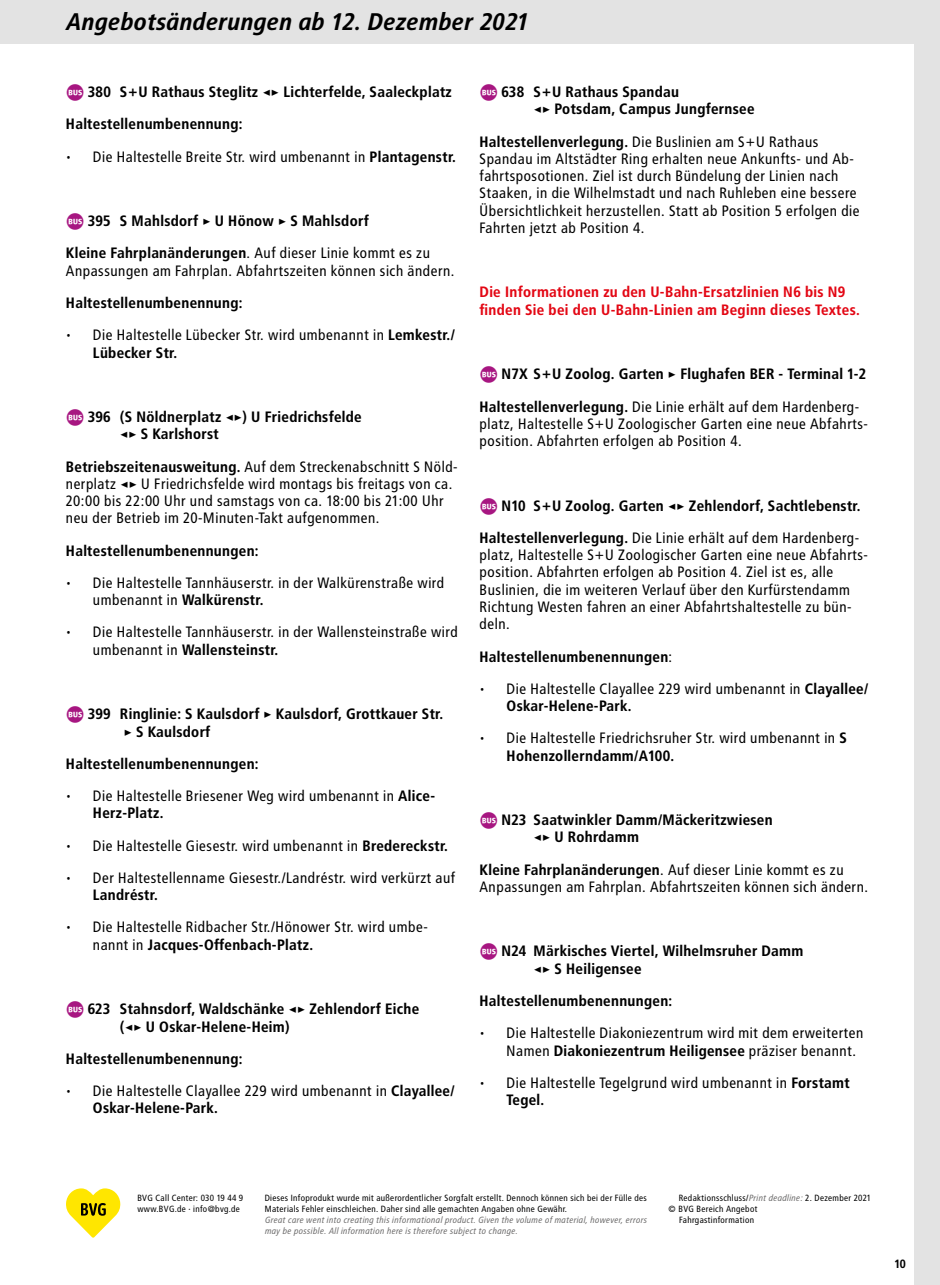
<style>
.page{position:relative;width:940px;height:1285px;background:#fff}
.page>*{position:absolute;margin:0;border:0;box-sizing:border-box;transform-origin:0 0}
.t1{font:24px "Transit Print OT Bld Ita";color:#000}
.t2{font:15px/17.2px "Transit Print OT";color:#000}
.t3{font:15px/17.2px "Transit Print OT Bld";color:#000}
.t4{font:15px/17.2px "Transit Print OT Bld";color:#e30613}
.t5{font:12px "Transit Print OT Bld";color:#000}
.t6{font:9px/10.8px "Transit Print OT";color:#000}
.t7{font:italic 9px/10.8px "Transit Print OT";color:#706f6f}
.s1{font-family:"Transit Fpla";color:#a71681}
.s2{font-family:"Transit Print OT Bld"}
.s3{font-family:"Transit Print OT"}
.s4{font-style:italic;color:#706f6f}
</style>
<div class="page">
<div style="left:0;top:0;width:940px;height:44px;background:#e3e3e3"></div>
<div style="left:914px;top:0;width:26px;height:1284px;background:#e3e3e3"></div>
<svg style="left:66px;top:1188px;width:54px;height:49px"></svg>
<h1 class="t1" style="left:66px;top:7px;width:464px">Angebotsänderungen ab 12. Dezember 2021</h1>
<p class="t3" style="left:66px;top:76px;width:388px;line-height:32.2px;text-indent:9px"><span class="s1">b</span>380 S+U Rathaus Steglitz ◂▸ Lichterfelde, Saaleckplatz<br>Haltestellenumbenennung:</p>
<p class="t2" style="left:66px;top:148px;width:392px">• Die Haltestelle Breite Str. wird umbenannt in <span class="s2">Plantagenstr.</span></p>
<p class="t3" style="left:66px;top:205px;width:366px;line-height:32.2px;text-indent:9px"><span class="s1">b</span>395 S Mahlsdorf ▸ U Hönow ▸ S Mahlsdorf<br>Kleine Fahrplanänderungen<span class="s3">. Auf dieser Linie kommt es zu</span></p>
<p class="t2" style="left:66px;top:262px;width:391px">Anpassungen am Fahrplan. Abfahrtszeiten können sich ändern.</p>
<p class="t3" style="left:66px;top:294px;width:178px">Haltestellenumbenennung:</p>
<p class="t2" style="left:66px;top:326px;width:391px">• Die Haltestelle Lübecker Str. wird umbenannt in <span class="s2">Lemkestr./</span></p>
<p class="t3" style="left:93px;top:343px;width:86px">Lübecker Str.</p>
<p class="t3" style="left:120px;top:408px;width:244px;text-indent:-45px"><span class="s1">b</span>396 (S Nöldnerplatz ◂▸) U Friedrichsfelde ◂▸ S Karlshorst</p>
<p class="t2" style="left:66px;top:457px;width:394px"><span class="s2">Betriebszeitenausweitung.</span> Auf dem Streckenabschnitt S Nöld&shy;nerplatz <span class="s2">◂▸</span> U Friedrichsfelde wird montags bis freitags von ca.<br>20:00 bis 22:00 Uhr und samstags von ca. 18:00 bis 21:00 Uhr neu der Betrieb im 20-Minuten-Takt aufgenommen.</p>
<p class="t3" style="left:66px;top:541px;width:195px">Haltestellenumbenennungen:</p>
<p class="t2" style="left:66px;top:574px;width:380px">• Die Haltestelle Tannhäuserstr. in der Walkürenstraße wird</p>
<p class="t3" style="left:93px;top:591px;width:172px"><span class="s3">umbenannt in</span> Walkürenstr.</p>
<p class="t2" style="left:66px;top:623px;width:394px">• Die Haltestelle Tannhäuserstr. in der Wallensteinstraße wird</p>
<p class="t3" style="left:93px;top:640px;width:187px"><span class="s3">umbenannt in</span> Wallensteinstr.</p>
<p class="t3" style="left:124px;top:705px;width:321px;text-indent:-49px"><span class="s1">b</span>399 Ringlinie: S Kaulsdorf ▸ Kaulsdorf, Grottkauer Str. ▸ S Kaulsdorf</p>
<p class="t3" style="left:66px;top:754px;width:195px">Haltestellenumbenennungen:</p>
<p class="t2" style="left:66px;top:787px;width:371px">• Die Haltestelle Briesener Weg wird umbenannt in <span class="s2">Alice-</span></p>
<p class="t3" style="left:93px;top:804px;width:72px">Herz-Platz.</p>
<p class="t2" style="left:66px;top:836px;width:384px">• Die Haltestelle Giesestr. wird umbenannt in <span class="s2">Bredereckstr.</span></p>
<p class="t2" style="left:66px;top:868px;width:391px">• Der Haltestellenname Giesestr./Landréstr. wird verkürzt auf</p>
<p class="t3" style="left:93px;top:886px;width:67px">Landréstr.</p>
<p class="t2" style="left:66px;top:918px;width:364px">• Die Haltestelle Ridbacher Str./Hönower Str. wird umbe-</p>
<p class="t3" style="left:93px;top:935px;width:222px"><span class="s3">nannt in</span> Jacques-Offenbach-Platz.</p>
<p class="t3" style="left:120px;top:1000px;width:301px;text-indent:-45px"><span class="s1">b</span>623 Stahnsdorf, Waldschänke ◂▸ Zehlendorf Eiche (◂▸ U Oskar-Helene-Heim)</p>
<p class="t3" style="left:66px;top:1049px;width:178px">Haltestellenumbenennung:</p>
<p class="t2" style="left:66px;top:1081px;width:390px">• Die Haltestelle Clayallee 229 wird umbenannt in <span class="s2">Clayallee/</span></p>
<p class="t3" style="left:93px;top:1099px;width:127px">Oskar-Helene-Park.</p>
<p class="t3" style="left:533px;top:83px;width:223px;text-indent:-45px"><span class="s1">b</span>638 S+U Rathaus Spandau<br>◂▸ Potsdam, Campus Jungfernsee</p>
<p class="t2" style="left:479px;top:133px;width:382px"><span class="s2">Haltestellenverlegung.</span> Die Buslinien am S+U Rathaus Spandau im Altstädter Ring erhalten neue Ankunfts- und Ab&shy;fahrtsposotionen. Ziel ist durch Bündelung der Linien nach Staaken, in die Wilhelmstadt und nach Ruhleben eine bessere Übersichtlichkeit herzustellen. Statt ab Position 5 erfolgen die Fahrten jetzt ab Position 4.</p>
<p class="t4" style="left:479px;top:283px;width:382px">Die Informationen zu den U-Bahn-Ersatzlinien N6 bis N9 finden Sie bei den U-Bahn-Linien am Beginn dieses Textes.</p>
<p class="t3" style="left:488px;top:365px;width:379px"><span class="s1">b</span>N7X S+U Zoolog. Garten ▸ Flughafen BER - Terminal 1-2</p>
<p class="t2" style="left:479px;top:397px;width:390px"><span class="s2">Haltestellenverlegung.</span> Die Linie erhält auf dem Hardenberg&shy;platz, Haltestelle S+U Zoologischer Garten eine neue Abfahrts&shy;position. Abfahrten erfolgen ab Position 4.</p>
<p class="t3" style="left:488px;top:496px;width:374px"><span class="s1">b</span>N10 S+U Zoolog. Garten ◂▸ Zehlendorf, Sachtlebenstr.</p>
<p class="t2" style="left:479px;top:529px;width:390px"><span class="s2">Haltestellenverlegung.</span> Die Linie erhält auf dem Hardenberg&shy;platz, Haltestelle S+U Zoologischer Garten eine neue Abfahrts&shy;position. Abfahrten erfolgen ab Position 4. Ziel ist es, alle Buslinien, die im weiteren Verlauf über den Kurfürstendamm Richtung Westen fahren an einer Abfahrtshaltestelle zu bün&shy;deln.</p>
<p class="t3" style="left:479px;top:647px;width:195px">Haltestellenumbenennungen<span class="s3">:</span></p>
<p class="t2" style="left:479px;top:679px;width:390px">• Die Haltestelle Clayallee 229 wird umbenannt in <span class="s2">Clayallee/</span></p>
<p class="t3" style="left:506px;top:697px;width:127px">Oskar-Helene-Park.</p>
<p class="t2" style="left:479px;top:729px;width:369px">• Die Haltestelle Friedrichsruher Str. wird umbenannt in <span class="s2">S</span></p>
<p class="t3" style="left:506px;top:746px;width:169px">Hohenzollerndamm/A100.</p>
<p class="t3" style="left:533px;top:811px;width:241px;text-indent:-45px"><span class="s1">b</span>N23 Saatwinkler Damm/Mäckeritzwiesen ◂▸ U Rohrdamm</p>
<p class="t3" style="left:479px;top:860px;width:366px">Kleine Fahrplanänderungen<span class="s3">. Auf dieser Linie kommt es zu</span></p>
<p class="t2" style="left:479px;top:877px;width:391px">Anpassungen am Fahrplan. Abfahrtszeiten können sich ändern.</p>
<p class="t3" style="left:533px;top:942px;width:272px;text-indent:-45px"><span class="s1">b</span>N24 Märkisches Viertel, Wilhelmsruher Damm ◂▸ S Heiligensee</p>
<p class="t3" style="left:479px;top:991px;width:195px">Haltestellenumbenennungen:</p>
<p class="t2" style="left:479px;top:1024px;width:386px">• Die Haltestelle Diakoniezentrum wird mit dem erweiterten</p>
<p class="t3" style="left:506px;top:1041px;width:351px"><span class="s3">Namen</span> Diakoniezentrum Heiligensee <span class="s3">präziser benannt.</span></p>
<p class="t2" style="left:479px;top:1073px;width:372px">• Die Haltestelle Tegelgrund wird umbenannt in <span class="s2">Forstamt</span></p>
<p class="t3" style="left:506px;top:1090px;width:40px">Tegel.</p>
<p class="t6" style="left:265px;top:1192px;width:384px">Dieses Infoprodukt wurde mit außerordentlicher Sorgfalt erstellt. Dennoch können sich bei der Fülle des<br>Materials Fehler einschleichen. Daher sind alle gemachten Angaben ohne Gewähr.</p>
<p class="t7" style="left:265px;top:1214px;width:384px">Great care went into creating this informational product. Given the volume of material, however, errors may be possible. All information here is therefore subject to change.</p>
<p class="t6" style="left:137px;top:1192px;width:108px">BVG Call Center: 030 19 44 9 www.BVG.de · info@bvg.de</p>
<p class="t6" style="left:679px;top:1192px;width:194px">Redaktionsschluss/<span class="s4">Print deadline:</span> 2. Dezember 2021</p>
<p class="t6" style="left:668px;top:1203px;width:91px">© BVG Bereich Angebot</p>
<p class="t6" style="left:679px;top:1214px;width:77px">Fahrgastinformation</p>
<p class="t5" style="left:894px;top:1256px;width:13px">10</p>
</div>
